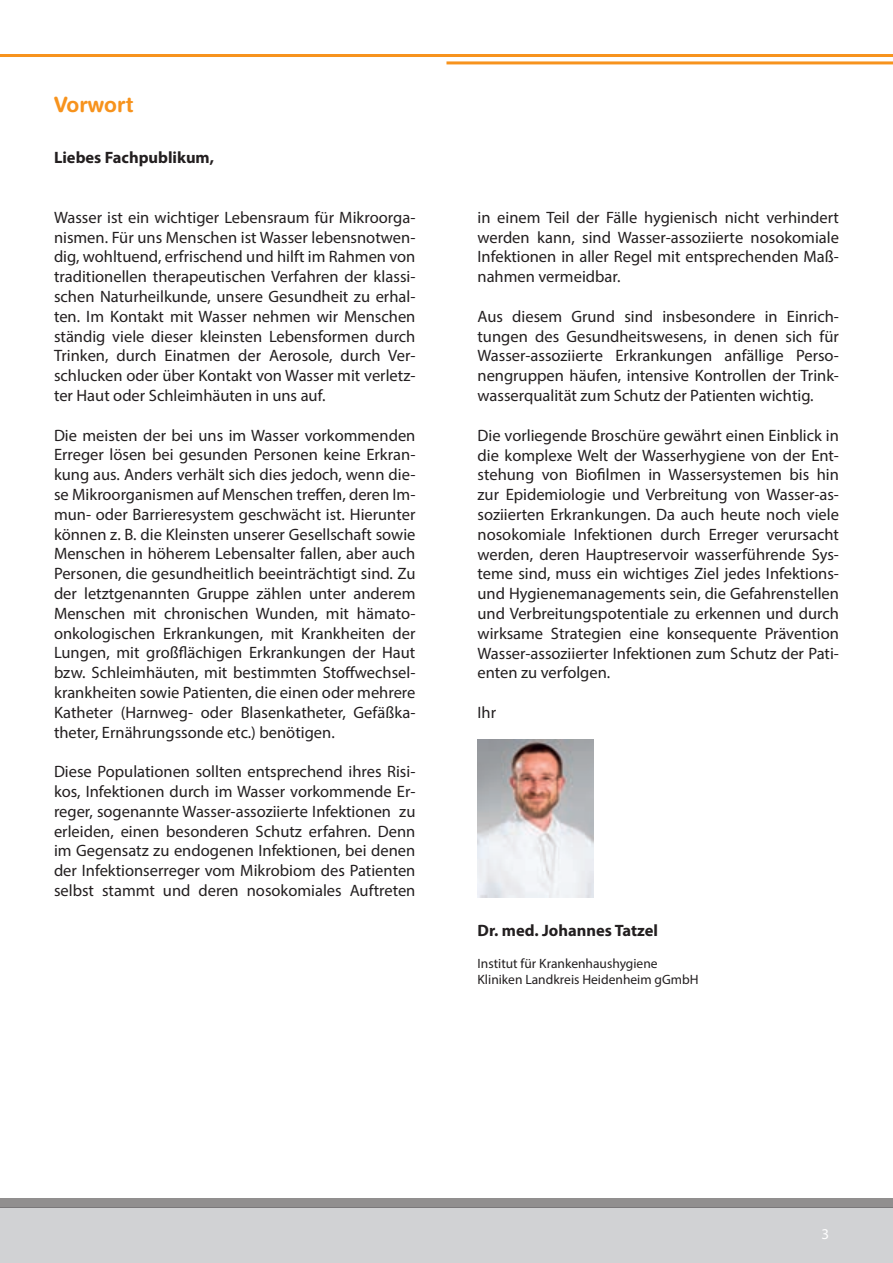
<style>
.page{position:relative;width:893px;height:1263px;background:#fff}
.page>*{position:absolute;margin:0;border:0;box-sizing:border-box;transform-origin:0 0}
.t1{font:700 21px "Helvetica Rounded LT Std";color:#f7931d}
.t2{font:16.5px/19.8px "Myriad Pro";color:#231f20;text-align:justify}
.t3{font:700 16.5px "Myriad Pro";color:#231f20}
.t4{font:15px "Myriad Pro";color:#fff}
.t5{font:13.5px/16.2px "Myriad Pro";color:#231f20}
</style>
<div class="page">
<div style="left:0;top:1208px;width:893px;height:55px;background:#d1d2d4"></div>
<div style="left:0;top:1198px;width:893px;height:10px;background:#918f8f"></div>
<hr style="left:446px;top:61px;width:447px;height:3px;background:#f7931d">
<hr style="left:0;top:54px;width:893px;height:3px;background:#f7931d">
<img style="left:477px;top:739px;width:116px;height:158px">
<p class="t1" style="left:54px;top:91px;width:81px">Vorwort</p>
<p class="t3" style="left:54px;top:147px;width:162px">Liebes Fachpublikum,</p>
<p class="t2" style="left:54px;top:207px;width:363px">Wasser ist ein wichtiger Lebensraum für Mikroorga&shy;nismen. Für uns Menschen ist Wasser lebensnotwen&shy;dig, wohltuend, erfrischend und hilft im Rahmen von traditionellen therapeutischen Verfahren der klassi&shy;schen Naturheilkunde, unsere Gesundheit zu erhal&shy;ten. Im Kontakt mit Wasser nehmen wir Menschen ständig viele dieser kleinsten Lebensformen durch Trinken, durch Einatmen der Aerosole, durch Ver&shy;schlucken oder über Kontakt von Wasser mit verletz&shy;ter Haut oder Schleimhäuten in uns auf.</p>
<p class="t2" style="left:54px;top:425px;width:363px">Die meisten der bei uns im Wasser vorkommenden Erreger lösen bei gesunden Personen keine Erkran&shy;kung aus. Anders verhält sich dies jedoch, wenn die&shy;se Mikroorganismen auf Menschen treffen, deren Im&shy;mun- oder Barrieresystem geschwächt ist. Hierunter können z. B. die Kleinsten unserer Gesellschaft sowie Menschen in höherem Lebensalter fallen, aber auch Personen, die gesundheitlich beeinträchtigt sind. Zu der letztgenannten Gruppe zählen unter anderem Menschen mit chronischen Wunden, mit hämato&shy;onkologischen Erkrankungen, mit Krankheiten der Lungen, mit großflächigen Erkrankungen der Haut bzw. Schleimhäuten, mit bestimmten Stoffwechsel&shy;krankheiten sowie Patienten, die einen oder mehrere Katheter (Harnweg- oder Blasenkatheter, Gefäßka&shy;theter, Ernährungssonde etc.) benötigen.</p>
<p class="t2" style="left:54px;top:761px;width:363px">Diese Populationen sollten entsprechend ihres Risi&shy;kos, Infektionen durch im Wasser vorkommende Er&shy;reger, sogenannte Wasser-assoziierte Infektionen zu erleiden, einen besonderen Schutz erfahren. Denn im Gegensatz zu endogenen Infektionen, bei denen der Infektionserreger vom Mikrobiom des Patienten selbst stammt und deren nosokomiales Auftreten</p>
<p class="t2" style="left:477px;top:207px;width:363px">in einem Teil der Fälle hygienisch nicht verhindert werden kann, sind Wasser-assoziierte nosokomiale Infektionen in aller Regel mit entsprechenden Maß&shy;nahmen vermeidbar.</p>
<p class="t2" style="left:477px;top:306px;width:363px">Aus diesem Grund sind insbesondere in Einrich&shy;tungen des Gesundheitswesens, in denen sich für Wasser-assoziierte Erkrankungen anfällige Perso&shy;nengruppen häufen, intensive Kontrollen der Trink&shy;wasserqualität zum Schutz der Patienten wichtig.</p>
<p class="t2" style="left:477px;top:425px;width:363px">Die vorliegende Broschüre gewährt einen Einblick in die komplexe Welt der Wasserhygiene von der Ent&shy;stehung von Biofilmen in Wassersystemen bis hin zur Epidemiologie und Verbreitung von Wasser-as&shy;soziierten Erkrankungen. Da auch heute noch viele nosokomiale Infektionen durch Erreger verursacht werden, deren Hauptreservoir wasserführende Sys&shy;teme sind, muss ein wichtiges Ziel jedes Infektions&shy;und Hygienemanagements sein, die Gefahrenstellen und Verbreitungspotentiale zu erkennen und durch wirksame Strategien eine konsequente Prävention Wasser-assoziierter Infektionen zum Schutz der Pati&shy;enten zu verfolgen.</p>
<p class="t2" style="left:477px;top:702px;width:20px">Ihr</p>
<p class="t3" style="left:477px;top:919px;width:182px">Dr. med. Johannes Tatzel</p>
<p class="t5" style="left:477px;top:955px;width:222px">Institut für Krankenhaushygiene<br>Kliniken Landkreis Heidenheim gGmbH</p>
<p class="t4" style="left:821px;top:1224px;width:9px">3</p>
</div>
